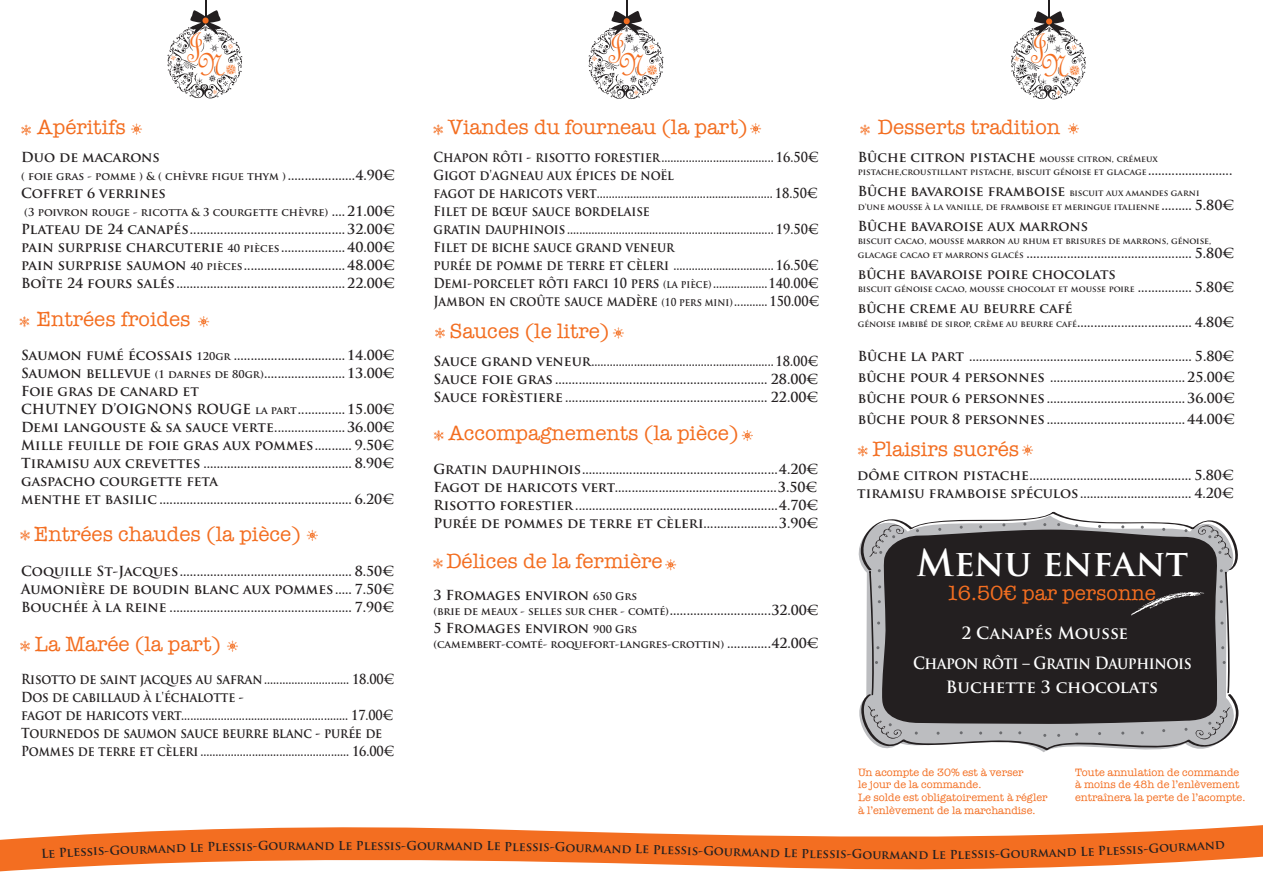
<style>
.page{position:relative;width:1263px;height:893px;background:#fff}
.page>*{position:absolute;margin:0;border:0;box-sizing:border-box;transform-origin:0 0}
.t1{font:700 36px "Trajan Pro";color:#fff}
.t2{font:33.9px "French Script";color:#f36e21;scale:.92 1}
.t3{font:30.9px "French Script";color:#f36e21}
.t4{font:21px "American Typewriter";color:#f36e21}
.t5{font:700 16.5px/29.7px "Trajan Pro";letter-spacing:-.02em;color:#fff}
.t6{font:700 16.5px "Trajan Pro";color:#fff}
.t7{font:700 13.5px/18px "Trajan Pro";color:#231f20;text-align:justify}
.t8{font:700 13.5px/18px "Trajan Pro";color:#231f20;scale:.9 1}
.t9{font:700 12px "Trajan Pro";letter-spacing:-.005em;color:#231f20}
.t10{font:10.95px/12.6px "American Typewriter";color:#f36e21}
.t11{font:700 10.65px "Trajan Pro";color:#231f20}
.t12{font:700 10.5px "Trajan Pro";letter-spacing:-.01em;color:#231f20}
.t13{font:700 8.55px/13.5px "Trajan Pro";color:#231f20}
.s1{font-size:13.5px}
.s2{font-size:10.65px}
.s3{font-size:10.5px}
.s4{font-size:8.55px}
</style>
<div class="page">
<svg style="left:859px;top:512px;width:380px;height:240px;background:#575456"></svg>
<svg style="left:167px;top:0;width:75px;height:98px"></svg>
<svg style="left:589px;top:0;width:74px;height:99px"></svg>
<svg style="left:1011px;top:0;width:75px;height:99px"></svg>
<svg style="left:21px;top:125px;width:10px;height:11px"></svg>
<svg style="left:131px;top:123px;width:11px;height:12px"></svg>
<svg style="left:433px;top:124px;width:10px;height:11px"></svg>
<svg style="left:750px;top:123px;width:11px;height:11px"></svg>
<svg style="left:860px;top:124px;width:10px;height:11px"></svg>
<svg style="left:1068px;top:123px;width:11px;height:11px"></svg>
<svg style="left:858px;top:446px;width:10px;height:11px"></svg>
<svg style="left:1022px;top:444px;width:11px;height:12px"></svg>
<svg style="left:435px;top:327px;width:10px;height:11px"></svg>
<svg style="left:613px;top:327px;width:11px;height:12px"></svg>
<svg style="left:434px;top:430px;width:10px;height:11px"></svg>
<svg style="left:742px;top:430px;width:11px;height:11px"></svg>
<svg style="left:433px;top:558px;width:10px;height:11px"></svg>
<svg style="left:665px;top:559px;width:11px;height:11px"></svg>
<svg style="left:19px;top:316px;width:10px;height:11px"></svg>
<svg style="left:198px;top:316px;width:11px;height:11px"></svg>
<svg style="left:20px;top:530px;width:10px;height:11px"></svg>
<svg style="left:307px;top:530px;width:11px;height:11px"></svg>
<svg style="left:20px;top:641px;width:10px;height:11px"></svg>
<svg style="left:227px;top:640px;width:11px;height:12px"></svg>
<svg style="left:0;top:825px;width:1263px;height:47px;fill:#f36e21"></svg>
<svg style="left:1215px;top:841px;width:9px;height:8px"></svg>
<h3 class="t3" style="left:188px;top:25px;width:16px">J</h3>
<h2 class="t2" style="left:197px;top:43px;width:31px">N</h2>
<h3 class="t3" style="left:609px;top:26px;width:16px">J</h3>
<h2 class="t2" style="left:618px;top:44px;width:31px">N</h2>
<h3 class="t3" style="left:1031px;top:26px;width:16px">J</h3>
<h2 class="t2" style="left:1040px;top:44px;width:31px">N</h2>
<h3 class="t4" style="left:37px;top:115px;width:90px">Apéritifs</h3>
<h3 class="t4" style="left:448px;top:115px;width:301px">Viandes du fourneau (la part)</h3>
<h3 class="t4" style="left:878px;top:115px;width:184px">Desserts tradition</h3>
<p class="t7" style="left:21px;top:148px;width:140px">Duo de macarons</p>
<p class="t11" style="left:21px;top:169px;width:375px">( foie gras - pomme ) &amp; ( chèvre figue thym ) <span class="s1">....................4.90€</span></p>
<p class="t7" style="left:21px;top:184px;width:146px">Coffret 6 verrines</p>
<p class="t11" style="left:24px;top:205px;width:372px">(3 poivron rouge - ricotta &amp; 3 courgette chèvre) <span class="s1">.... 21.00€</span></p>
<p class="t7" style="left:21px;top:220px;width:375px">Plateau de 24 canapés.............................................. 32.00€ pain surprise charcuterie <span class="s2">40 pièces</span> ................... 40.00€ pain surprise saumon <span class="s2">40 pièces</span>.............................. 48.00€ Boîte 24 fours salés.................................................. 22.00€</p>
<h3 class="t4" style="left:37px;top:307px;width:155px">Entrées froides</h3>
<p class="t7" style="left:21px;top:346px;width:375px;text-align:left">Saumon fumé écossais <span class="s3">120gr</span> .................................14.00€ Saumon bellevue <span class="s3">(1 darnes de 80gr)</span>........................13.00€ Foie gras de canard et<br>CHUTNEY D’OIGNONS ROUGE <span class="s3">la part</span>..............15.00€ Demi langouste &amp; sa sauce verte.....................36.00€ Mille feuille de foie gras aux pommes........... 9.50€ Tiramisu aux crevettes ............................................ 8.90€ gaspacho courgette feta<br>menthe et basilic ......................................................... 6.20€</p>
<h3 class="t4" style="left:34px;top:522px;width:268px">Entrées chaudes (la pièce)</h3>
<p class="t8" style="left:433px;top:148px;width:431px">Chapon rôti - risotto forestier..................................... 16.50€ Gigot d'agneau aux épices de noël<br>fagot de haricots vert.......................................................... 18.50€ Filet de bœuf sauce bordelaise<br>gratin dauphinois.................................................................... 19.50€ Filet de biche sauce grand veneur<br>purée de pomme de terre et cèleri ................................. 16.50€ Demi-porcelet rôti farci 10 pers <span class="s2">(la pièce)</span>..................140.00€ Jambon en croûte sauce madère <span class="s2">(10 pers mini)</span>...........150.00€</p>
<h3 class="t4" style="left:449px;top:319px;width:161px">Sauces (le litre)</h3>
<p class="t7" style="left:433px;top:352px;width:387px">Sauce grand veneur............................................................ 18.00€ Sauce foie gras ............................................................... 28.00€ Sauce forèstiere ............................................................ 22.00€</p>
<h3 class="t4" style="left:448px;top:421px;width:292px">Accompagnements (la pièce)</h3>
<p class="t7" style="left:433px;top:460px;width:387px">Gratin dauphinois..........................................................4.20€ Fagot de haricots vert................................................3.50€ Risotto forestier ............................................................4.70€ Purée de pommes de terre et cèleri......................3.90€</p>
<p class="t13" style="left:858px;top:152px;width:376px"><span class="s1">Bûche citron pistache</span> mousse citron, crémeux pistache,croustillant pistache, biscuit génoise et glacage <span class="s1">.........................</span></p>
<p class="t7" style="left:858px;top:183px;width:343px">Bûche bavaroise framboise <span class="s4">biscuit aux amandes garni</span></p>
<p class="t13" style="left:858px;top:200px;width:378px">d'une mousse à la vanille, de framboise et meringue italienne <span class="s1">......... 5.80€</span></p>
<p class="t7" style="left:858px;top:217px;width:232px">Bûche bavaroise aux marrons</p>
<p class="t13" style="left:858px;top:234px;width:355px">biscuit cacao, mousse marron au rhum et brisures de marrons, génoise,</p>
<p class="t7" style="left:858px;top:243px;width:378px;line-height:21px"><span class="s4">glacage cacao et marrons glacés</span> ................................................. 5.80€ bûche bavaroise poire chocolats</p>
<p class="t13" style="left:858px;top:282px;width:378px">biscuit génoise cacao, mousse chocolat et mousse poire <span class="s1">................ 5.80€</span></p>
<p class="t7" style="left:858px;top:302px;width:378px;line-height:13.5px">bûche creme au beurre café<br><span class="s4">génoise imbibé de sirop, crème au beurre café</span>.................................. 4.80€</p>
<p class="t7" style="left:858px;top:346px;width:379px;line-height:21px">Bûche la part .................................................................. 5.80€ bûche pour 4 personnes ........................................ 25.00€ bûche pour 6 personnes......................................... 36.00€ bûche pour 8 personnes......................................... 44.00€</p>
<h3 class="t4" style="left:872px;top:437px;width:148px">Plaisirs sucrés</h3>
<p class="t7" style="left:857px;top:466px;width:378px">dôme citron pistache................................................ 5.80€ tiramisu framboise spéculos................................. 4.20€</p>
<h1 class="t1" style="left:916px;top:541px;width:273px">Menu enfant</h1>
<h3 class="t4" style="left:446px;top:549px;width:218px">Délices de la fermière</h3>
<p class="t7" style="left:21px;top:562px;width:375px">Coquille St-Jacques................................................... 8.50€ Aumonière de boudin blanc aux pommes..... 7.50€ Bouchée à la reine ...................................................... 7.90€</p>
<h3 class="t4" style="left:946px;top:581px;width:211px">16.50€ par personne</h3>
<p class="t7" style="left:433px;top:587px;width:387px;line-height:15px">3 Fromages environ <span class="s3">650 Grs<br>(brie de meaux - selles sur cher - comté)</span>..............................32.00€</p>
<p class="t7" style="left:433px;top:619px;width:205px">5 Fromages environ <span class="s3">900 Grs</span></p>
<p class="t12" style="left:433px;top:637px;width:387px">(camembert-comté- roquefort-langres-crottin) <span class="s1">.............42.00€</span></p>
<h3 class="t4" style="left:35px;top:632px;width:188px">La Marée (la part)</h3>
<p class="t5" style="left:913px;top:619px;width:280px;text-indent:48px">2 Canapés Mousse<br>Chapon rôti – Gratin Dauphinois</p>
<p class="t6" style="left:946px;top:676px;width:214px">Buchette 3 chocolats</p>
<p class="t8" style="left:21px;top:670px;width:416px">Risotto de saint jacques au safran............................ 18.00€ Dos de cabillaud à l'échalotte -<br>fagot de haricots vert....................................................... 17.00€ Tournedos de saumon sauce beurre blanc - purée de Pommes de terre et cèleri................................................. 16.00€</p>
<p class="t10" style="left:858px;top:766px;width:191px">Un acompte de 30% est à verser<br>le jour de la commande.<br>Le solde est obligatoirement à régler à l’enlèvement de la marchandise.</p>
<p class="t10" style="left:1075px;top:766px;width:172px">Toute annulation de commande à moins de 48h de l’enlèvement entraînera la perte de l’acompte.</p>
<p class="t9" style="left:41px;top:846px;width:70px;rotate:-3deg">Le Plessis-</p>
<p class="t9" style="left:109px;top:843px;width:89px;rotate:-2deg">Gourmand L</p>
<p class="t9" style="left:197px;top:840px;width:111px;rotate:-1deg">e Plessis-Gourm</p>
<p class="t9" style="left:307px;top:838px;width:139px">and Le Plessis-Gour</p>
<p class="t9" style="left:444px;top:838px;width:238px;rotate:1deg">mand Le Plessis-Gourmand Le Ples</p>
<p class="t9" style="left:681px;top:842px;width:101px;rotate:2deg">sis-Gourmand</p>
<p class="t9" style="left:784px;top:845px;width:81px;rotate:1deg">Le Plessis-G</p>
<p class="t9" style="left:862px;top:847px;width:85px">ourmand Le</p>
<p class="t9" style="left:949px;top:847px;width:90px;rotate:-1deg">Plessis-Gour</p>
<p class="t9" style="left:1037px;top:845px;width:90px;rotate:-2deg">mand Le Ples</p>
<p class="t9" style="left:1125px;top:842px;width:91px;rotate:-3deg">sis-Gourman</p>
</div>
